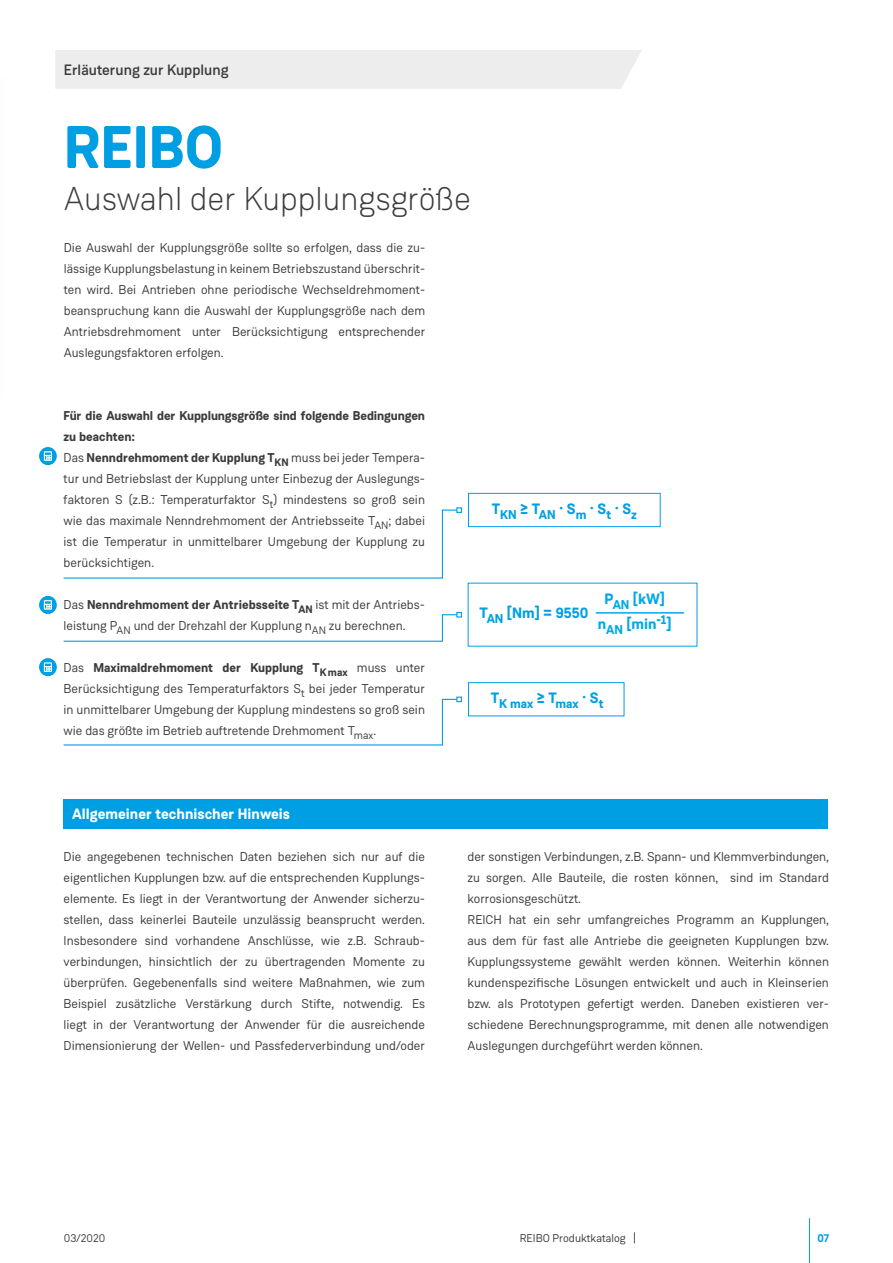
<style>
.page{position:relative;width:893px;height:1263px;background:#fff}
.page>*{position:absolute;margin:0;border:0;box-sizing:border-box;transform-origin:0 0}
.t1{font:700 60px "Weissenhof Grotesk";color:#009fe3}
.t2{font:300 33px "Weissenhof Grotesk";color:#3c3c3b}
.t3{font:700 15px "Weissenhof Grotesk";color:#fff}
.t4{font:700 15px "Weissenhof Grotesk";color:#009fe3}
.t5{font:500 15px "Weissenhof Grotesk";color:#3c3c3b}
.t6{font:700 15px/25.5px "Weissenhof Grotesk";color:#00a8e7;text-align:center}
.t7{font:12.75px/21px "Weissenhof Grotesk";color:#3c3c3b;text-align:justify}
.t8{font:700 12.75px "Weissenhof Grotesk";color:#009fe3}
.t9{font:11.25px "Weissenhof Grotesk";color:#3c3c3b}
.t10{font:700 11.25px "Weissenhof Grotesk";color:#009fe3}
.s1{font-weight:700}
</style>
<div class="page">
<hr style="left:809px;top:1218px;width:1px;height:45px;background:#009fe3">
<div style="left:64px;top:799px;width:764px;height:29px;background:#009fe3"></div>
<svg style="left:63px;top:507px;width:399px;height:72px"></svg>
<div style="left:468px;top:493px;width:193px;height:34px;border:1px solid #009fe3"></div>
<svg style="left:63px;top:696px;width:399px;height:50px"></svg>
<div style="left:468px;top:682px;width:156px;height:34px;border:1px solid #009fe3"></div>
<svg style="left:63px;top:612px;width:399px;height:30px"></svg>
<hr style="left:596px;top:612px;width:87px;height:2px;background:#00a8e7">
<svg style="left:39px;top:447px;width:18px;height:18px"></svg>
<svg style="left:44px;top:451px;width:8px;height:10px"></svg>
<svg style="left:39px;top:658px;width:18px;height:18px"></svg>
<svg style="left:44px;top:662px;width:8px;height:10px"></svg>
<svg style="left:39px;top:596px;width:18px;height:18px"></svg>
<svg style="left:44px;top:600px;width:8px;height:10px"></svg>
<div style="left:55px;top:50px;width:587px;height:39px;background:#ededed"></div>
<p class="t5" style="left:64px;top:61px;width:166px">Erläuterung zur Kupplung</p>
<h1 class="t1" style="left:64px;top:109px;width:161px">REIBO</h1>
<h2 class="t2" style="left:64px;top:179px;width:409px">Auswahl der Kupplungsgröße</h2>
<p class="t7" style="left:64px;top:237px;width:363px">Die Auswahl der Kupplungsgröße sollte so erfolgen, dass die zu&shy;lässige Kupplungsbelastung in keinem Betriebszustand überschrit&shy;ten wird. Bei Antrieben ohne periodische Wechseldrehmoment&shy;beanspruchung kann die Auswahl der Kupplungsgröße nach dem Antriebsdrehmoment unter Berücksichtigung entsprechender Auslegungsfaktoren erfolgen.</p>
<p class="t7" style="left:64px;top:405px;width:363px;text-align:left"><span class="s1">Für die Auswahl der Kupplungsgröße sind folgende Bedingungen zu beachten:<br></span>Das <span class="s1">Nenndrehmoment der Kupplung T</span><sub>KN</sub> muss bei jeder Tempera&shy;tur und Betriebslast der Kupplung unter Einbezug der Auslegungs&shy;faktoren S (z.B.: Temperaturfaktor S<sub>t</sub>) mindestens so groß sein wie das maximale Nenndrehmoment der Antriebsseite T<sub>AN</sub>; dabei ist die Temperatur in unmittelbarer Umgebung der Kupplung zu berücksichtigen.</p>
<p class="t7" style="left:64px;top:594px;width:363px">Das <span class="s1">Nenndrehmoment der Antriebsseite T</span><sub>AN</sub> ist mit der Antriebs&shy;leistung P<sub>AN</sub> und der Drehzahl der Kupplung n<sub>AN</sub> zu berechnen.</p>
<p class="t7" style="left:64px;top:657px;width:363px">Das <span class="s1">Maximaldrehmoment der Kupplung T</span><sub>Kmax</sub> muss unter Berücksichtigung des Temperaturfaktors S<sub>t</sub> bei jeder Temperatur in unmittelbarer Umgebung der Kupplung mindestens so groß sein wie das größte im Betrieb auftretende Drehmoment T<sub>max</sub>.</p>
<p class="t3" style="left:72px;top:804px;width:220px">Allgemeiner technischer Hinweis</p>
<p class="t4" style="left:492px;top:499px;width:147px">T<sub>KN</sub> ≥ T<sub>AN</sub> ∙ S<sub>m</sub> ∙ S<sub>t</sub> ∙ S<sub>z</sub></p>
<p class="t4" style="left:479px;top:603px;width:110px">T<sub>AN</sub> [Nm] = 9550</p>
<p class="t6" style="left:598px;top:586px;width:75px">P<sub>AN</sub> [kW] n<sub>AN</sub> [min<sup>-1</sup>]</p>
<p class="t8" style="left:491px;top:695px;width:114px"><sup>T</sup>K max <sup>≥</sup> <sup>T</sup>max <sup>∙</sup> <sup>S</sup>t</p>
<p class="t7" style="left:64px;top:846px;width:363px">Die angegebenen technischen Daten beziehen sich nur auf die eigentlichen Kupplungen bzw. auf die entsprechenden Kupplungs&shy;elemente. Es liegt in der Verantwortung der Anwender sicherzu&shy;stellen, dass keinerlei Bauteile unzulässig beansprucht werden.<br>Insbesondere sind vorhandene Anschlüsse, wie z.B. Schraub&shy;verbindungen, hinsichtlich der zu übertragenden Momente zu überprüfen. Gegebenenfalls sind weitere Maßnahmen, wie zum Beispiel zusätzliche Verstärkung durch Stifte, notwendig. Es liegt in der Verantwortung der Anwender für die ausreichende Dimensionierung der Wellen- und Passfederverbindung und/oder</p>
<p class="t7" style="left:468px;top:846px;width:363px;text-align:left">der sonstigen Verbindungen, z.B. Spann- und Klemmverbindungen, zu sorgen. Alle Bauteile, die rosten können, sind im Standard korrosionsgeschützt.<br>REICH hat ein sehr umfangreiches Programm an Kupplungen, aus dem für fast alle Antriebe die geeigneten Kupplungen bzw.<br>Kupplungssysteme gewählt werden können. Weiterhin können kundenspezifische Lösungen entwickelt und auch in Kleinserien bzw. als Prototypen gefertigt werden. Daneben existieren ver&shy;schiedene Berechnungsprogramme, mit denen alle notwendigen Auslegungen durchgeführt werden können.</p>
<p class="t9" style="left:64px;top:1231px;width:43px">03/2020</p>
<p class="t9" style="left:520px;top:1231px;width:107px">REIBO Produktkatalog</p>
<p class="t10" style="left:817px;top:1231px;width:13px">07</p>
</div>
